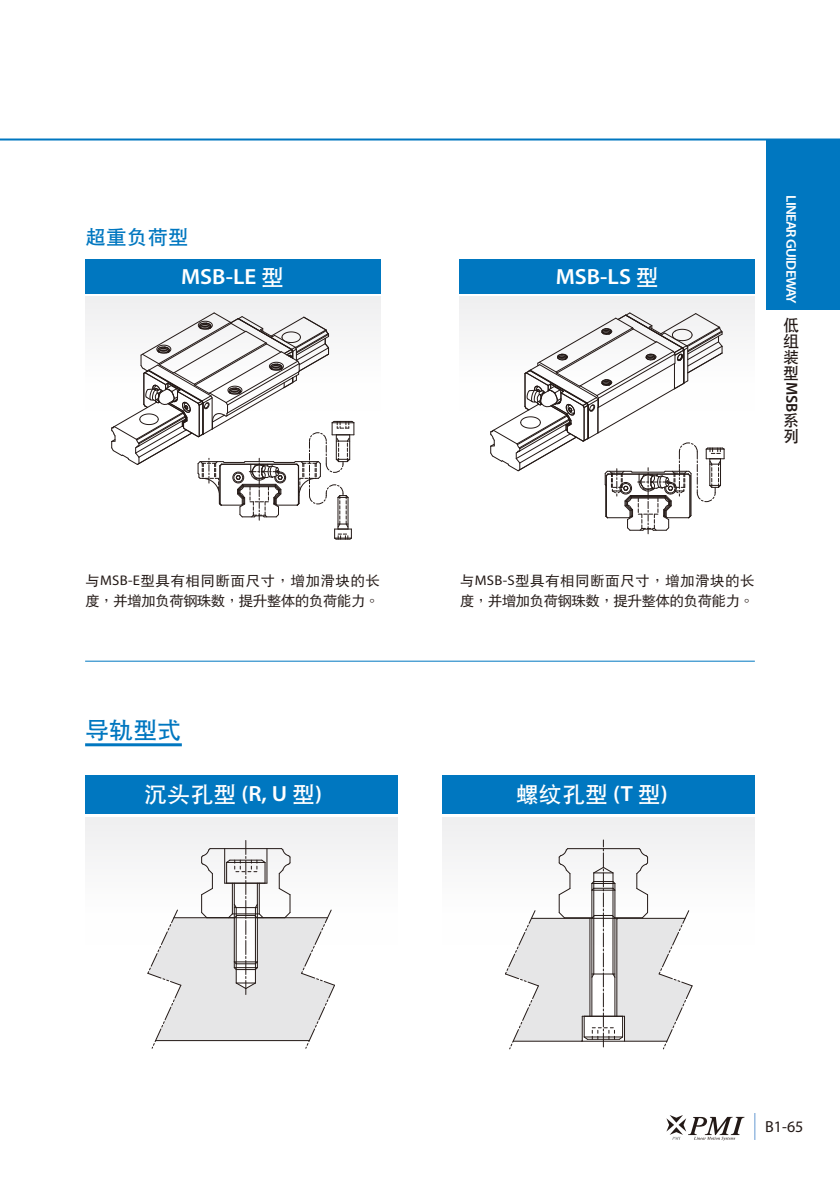
<style>
.page{position:relative;width:840px;height:1191px;background:#fff}
.page>*{position:absolute;margin:0;border:0;box-sizing:border-box;transform-origin:0 0}
.t1{font:23px "DF Hei W7 GB5";color:#0077c0;scale:1.05 1}
.t2{font:22px "DF Hei W7 GB5";color:#fff;scale:1.05 1}
.t3{font:600 22px "Myriad Pro";color:#fff;scale:1.05 1}
.t4{font:19.6px "DF Hei W7 GB5";color:#0077c0;scale:1.05 1}
.t5{font:16px/16px "DF Hei W7 GB5";color:#231916;text-align:justify}
.t6{font:16px "Myriad Pro";color:#231916}
.t7{font:600 16px "Myriad Pro";color:#231916}
.t8{font:14px/20px "DF Hei W5 GB5";letter-spacing:-.05em;color:#231916;scale:1.05 1}
.t9{font:600 14px "Myriad Pro";letter-spacing:-.055em;color:#fff;scale:1.05 1}
.s1{font-family:"DF Hei W7 GB5";font-weight:400}
.s2{font-family:"Myriad Pro"}
.s3{font-family:"Myriad Pro";font-weight:600}
</style>
<div class="page">
<div style="left:765px;top:139px;width:74px;height:170px;background:#0077c0"></div>
<hr style="left:0;top:138px;width:839px;height:2px;background:#0077c0">
<div style="left:85px;top:296px;width:295px;height:114px;background:#efeff0"></div>
<div style="left:85px;top:259px;width:295px;height:35px;background:#0077c0"></div>
<svg style="left:111px;top:312px;width:243px;height:228px"></svg>
<div style="left:459px;top:296px;width:295px;height:114px;background:#efeff0"></div>
<div style="left:459px;top:259px;width:295px;height:35px;background:#0077c0"></div>
<svg style="left:489px;top:312px;width:235px;height:222px"></svg>
<hr style="left:85px;top:743px;width:97px;height:3px;background:#0077c0">
<hr style="left:85px;top:660px;width:669px;height:1px;background:#0077c0">
<div style="left:85px;top:817px;width:312px;height:127px;background:#f6f6f6"></div>
<div style="left:85px;top:775px;width:312px;height:38px;background:#0077c0"></div>
<svg style="left:147px;top:840px;width:188px;height:208px"></svg>
<div style="left:442px;top:817px;width:312px;height:127px;background:#f6f6f6"></div>
<div style="left:442px;top:775px;width:312px;height:38px;background:#0077c0"></div>
<svg style="left:505px;top:840px;width:187px;height:209px"></svg>
<svg style="left:666px;top:1115px;width:78px;height:25px"></svg>
<svg style="left:754px;top:1113px;width:1px;height:27px"></svg>
<h3 class="t4" style="left:86px;top:227px;width:100px">超重負荷型</h3>
<h2 class="t3" style="left:181px;top:262px;width:100px">MSB-LE <span class="s1">型</span></h2>
<h2 class="t3" style="left:555px;top:262px;width:100px">MSB-LS <span class="s1">型</span></h2>
<p class="t9" style="left:799px;top:195px;width:104px;rotate:90deg">LINEAR GUIDEWAY</p>
<p class="t5" style="left:782px;top:317px;width:17px">低組裝型</p>
<p class="t7" style="left:801px;top:381px;width:32px;rotate:90deg">MSB</p>
<p class="t5" style="left:782px;top:412px;width:16px">系列</p>
<p class="t8" style="left:85px;top:570px;width:282px">與<span class="s2">MSB-E</span>型具有相同斷面尺寸，增加滑塊的長度，並增加負荷鋼珠數，提昇整體的負荷能力。</p>
<h1 class="t1" style="left:85px;top:718px;width:93px">導軌型式</h1>
<p class="t8" style="left:459px;top:570px;width:282px">與<span class="s2">MSB-S</span>型具有相同斷面尺寸，增加滑塊的長度，並增加負荷鋼珠數，提昇整體的負荷能力。</p>
<h2 class="t2" style="left:144px;top:783px;width:171px">沉頭孔型 <span class="s3">(R, U</span> 型<span class="s3">)</span></h2>
<h2 class="t2" style="left:515px;top:783px;width:146px">螺紋孔型 <span class="s3">(T</span> 型<span class="s3">)</span></h2>
<p class="t6" style="left:764px;top:1116px;width:40px">B1-65</p>
</div>
